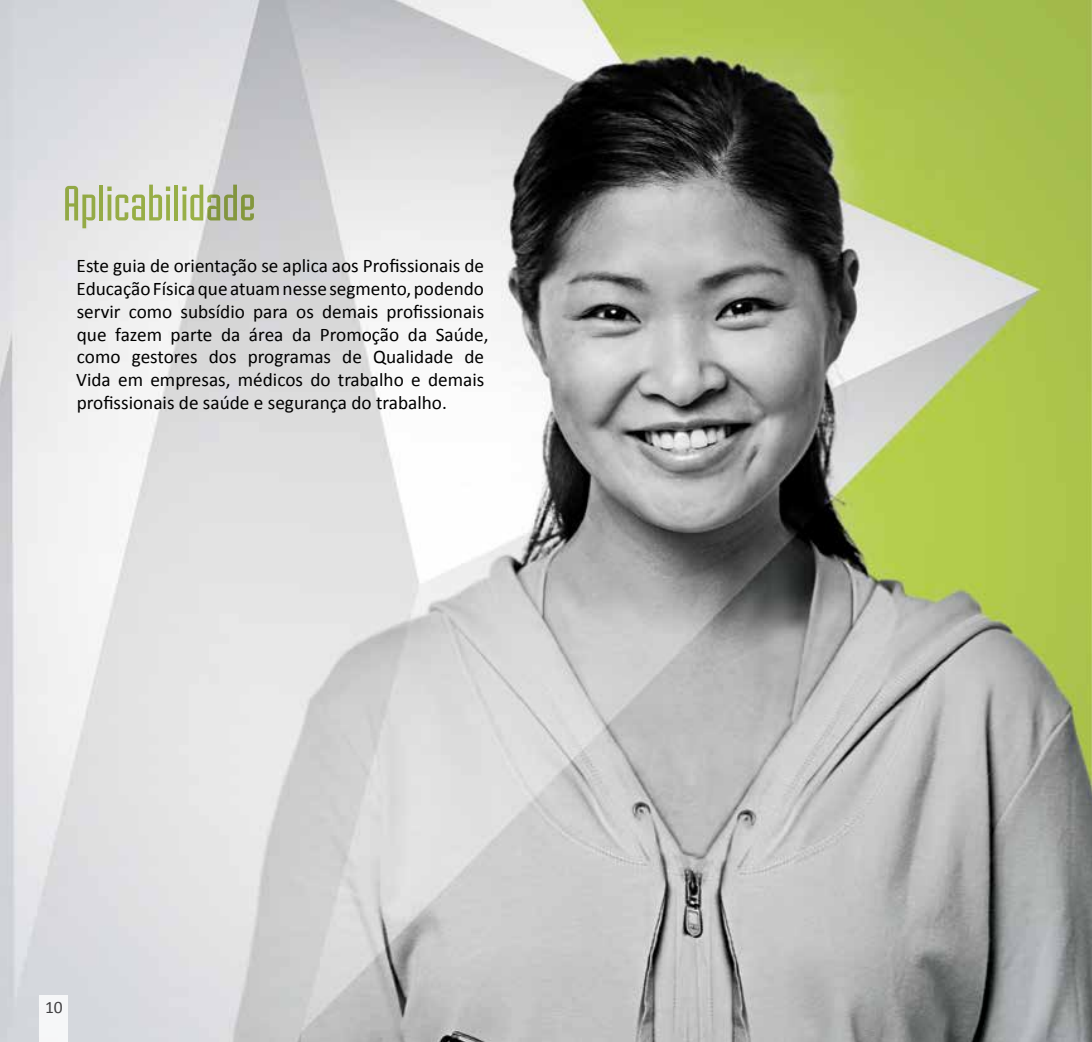
<style>
.page{position:relative;width:1092px;height:1042px;background:#fff}
.page>*{position:absolute;margin:0;border:0;box-sizing:border-box;transform-origin:0 0}
.t1{font:52.5px "Fairview";color:#a5be4d}
.t2{font:19.25px/22.8px "Calibri";color:#000}
.t3{font:17.5px "Calibri";color:#414042}
</style>
<div class="page">
<img style="left:0;top:0;width:1091px;height:1042px">
<div style="left:40px;top:995px;width:28px;height:47px;background:#f6f7f8"></div>
<h1 class="t1" style="left:63px;top:177px;width:194px">Aplicabilidade</h1>
<p class="t2" style="left:76px;top:255px;width:414px">Este guia de orientação se aplica aos Profissionais de Educação Física que atuam nesse segmento, podendo servir como subsídio para os demais profissionais que fazem parte da área da Promoção da Saúde, como gestores dos programas de Qualidade de Vida em empresas, médicos do trabalho e demais profissionais de saúde e segurança do trabalho.</p>
<p class="t3" style="left:45px;top:996px;width:19px">10</p>
</div>
